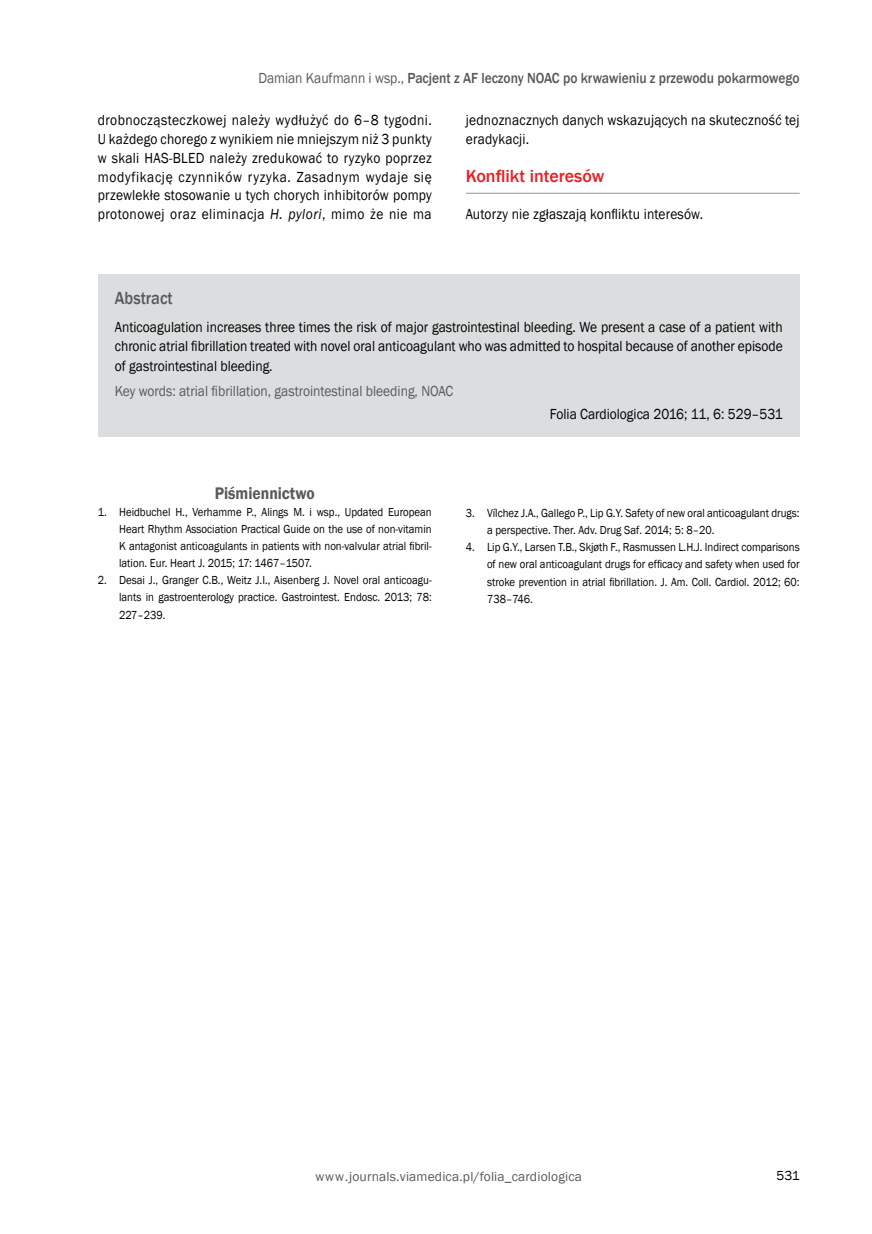
<style>
.page{position:relative;width:872px;height:1234px;background:#fff}
.page>*{position:absolute;margin:0;border:0;box-sizing:border-box;transform-origin:0 0}
.t1{font:500 18px "Franklin Gothic";color:#ed1d24}
.t2{font:500 18px "Franklin Gothic";color:#58595b;scale:.9 1}
.t3{font:600 17.25px "Franklin Gothic";color:#58595b;scale:.9 1}
.t4{font:15px/18.8px "Franklin Gothic";letter-spacing:.01em;color:#000;text-align:justify;scale:.9 1}
.t5{font:500 15px "Franklin Gothic";letter-spacing:-.005em;color:#58595b;scale:.9 1}
.t6{font:15px "Franklin Gothic";color:#58595b;scale:.9 1}
.t7{font:13.5px "Franklin Gothic";letter-spacing:.01em;color:#58595b}
.t8{font:13.5px "Franklin Gothic";color:#000}
.t9{font:12px/17.1px "Franklin Gothic";color:#000;text-align:justify;scale:.9 1}
.s1{font-weight:400}
.s2{font-style:italic}
</style>
<div class="page">
<hr style="left:466px;top:193px;width:333px;height:1px;background:#939598">
<div style="left:98px;top:274px;width:701px;height:162px;background:#dcddde"></div>
<p class="t5" style="left:258px;top:69px;width:603px"><span class="s1">Damian Kaufmann i wsp.,</span> Pacjent z AF leczony NOAC po krwawieniu z przewodu pokarmowego</p>
<p class="t4" style="left:98px;top:111px;width:372px">drobnocząsteczkowej należy wydłużyć do 6–8 tygodni.<br>U każdego chorego z wynikiem nie mniejszym niż 3 punkty w skali HAS-BLED należy zredukować to ryzyko poprzez modyfikację czynników ryzyka. Zasadnym wydaje się przewlekłe stosowanie u tych chorych inhibitorów pompy protonowej oraz eliminacja <span class="s2">H. pylori</span>, mimo że nie ma</p>
<p class="t4" style="left:466px;top:111px;width:372px">jednoznacznych danych wskazujących na skuteczność tej eradykacji.</p>
<h1 class="t1" style="left:466px;top:164px;width:140px">Konflikt interesów</h1>
<p class="t4" style="left:466px;top:205px;width:265px">Autorzy nie zgłaszają konfliktu interesów.</p>
<h1 class="t2" style="left:115px;top:286px;width:66px">Abstract</h1>
<p class="t4" style="left:115px;top:317px;width:743px;line-height:19.5px">Anticoagulation increases three times the risk of major gastrointestinal bleeding. We present a case of a patient with chronic atrial fibrillation treated with novel oral anticoagulant who was admitted to hospital because of another episode of gastrointestinal bleeding.</p>
<p class="t6" style="left:115px;top:381px;width:377px">Key words: atrial fibrillation, gastrointestinal bleeding, NOAC</p>
<p class="t4" style="left:550px;top:405px;width:260px">Folia Cardiologica 2016; 11, 6: 529–531</p>
<h2 class="t3" style="left:215px;top:482px;width:113px">Piśmiennictwo</h2>
<p class="t9" style="left:119px;top:503px;width:349px;text-indent:-21px">1. Heidbuchel H., Verhamme P., Alings M. i wsp., Updated European Heart Rhythm Association Practical Guide on the use of non-vitamin K antagonist anticoagulants in patients with non-valvular atrial fibril&shy;lation. Eur. Heart J. 2015; 17: 1467–1507.</p>
<p class="t9" style="left:119px;top:572px;width:349px;text-indent:-21px">2. Desai J., Granger C.B., Weitz J.I., Aisenberg J. Novel oral anticoagu&shy;lants in gastroenterology practice. Gastrointest. Endosc. 2013; 78:<br>227–239.</p>
<p class="t9" style="left:487px;top:504px;width:349px;text-indent:-21px">3. Vílchez J.A., Gallego P., Lip G.Y. Safety of new oral anticoagulant drugs: a perspective. Ther. Adv. Drug Saf. 2014; 5: 8–20.</p>
<p class="t9" style="left:487px;top:539px;width:349px;text-indent:-21px">4. Lip G.Y., Larsen T.B., Skjøth F., Rasmussen L.H.J. Indirect comparisons of new oral anticoagulant drugs for efficacy and safety when used for stroke prevention in atrial fibrillation. J. Am. Coll. Cardiol. 2012; 60:<br>738–746.</p>
<p class="t7" style="left:315px;top:1168px;width:268px">www.journals.viamedica.pl/folia_cardiologica</p>
<p class="t8" style="left:776px;top:1166px;width:25px">531</p>
</div>
